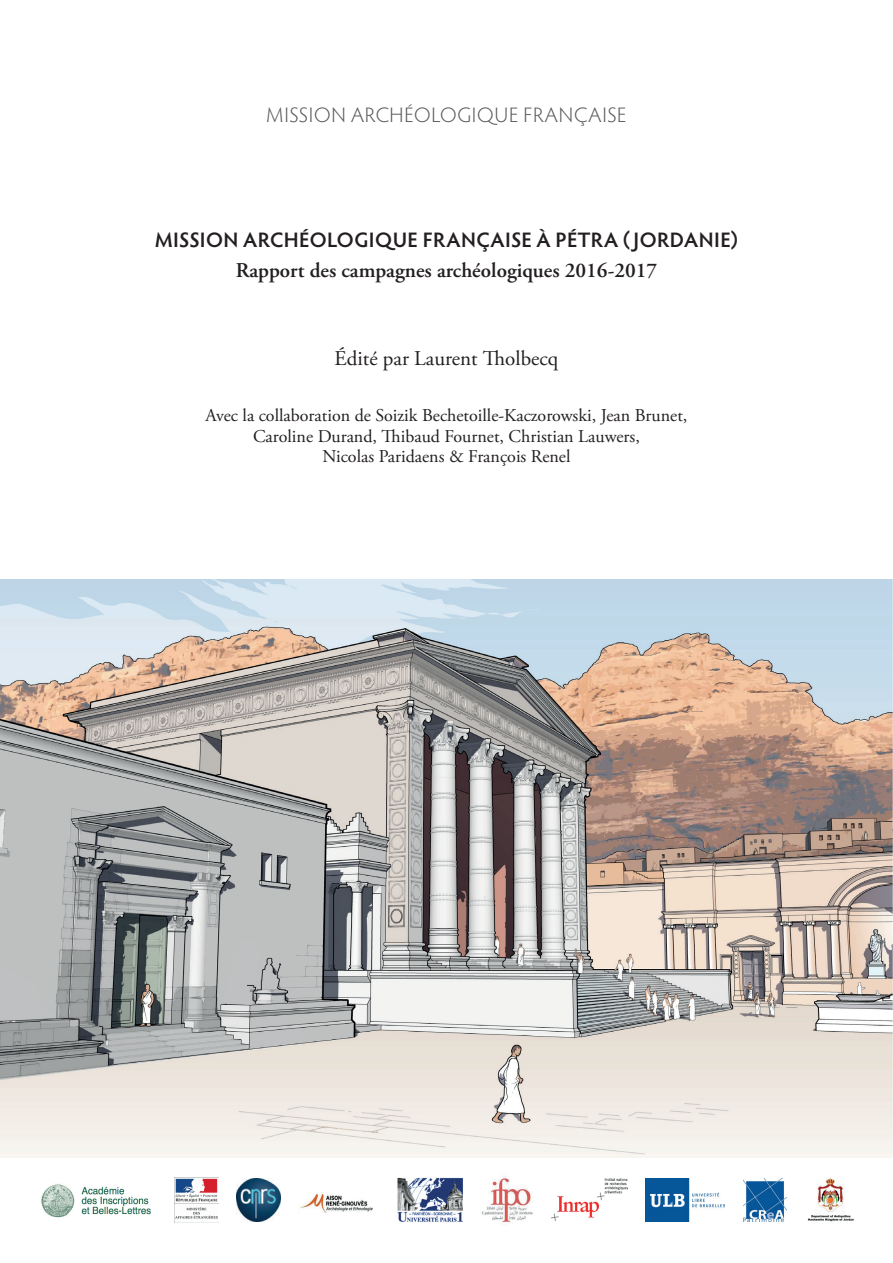
<style>
.page{position:relative;width:893px;height:1263px;background:#fff}
.page>*{position:absolute;margin:0;border:0;box-sizing:border-box;transform-origin:0 0}
.t1{font:600 21px "Hypatia Sans Pro";letter-spacing:.015em;color:#231f20}
.t2{font:600 21px "Adobe Garamond Pro";color:#231f20}
.t3{font:300 21px "Hypatia Sans Pro";letter-spacing:.035em;color:#57585a}
.t4{font:21px "Adobe Garamond Pro";color:#231f20}
.t5{font:18px/20.7px "Adobe Garamond Pro";letter-spacing:-.005em;color:#231f20;text-align:center}
</style>
<div class="page">
<img style="left:0;top:580px;width:893px;height:578px">
<img style="left:298px;top:1193px;width:75px;height:20px">
<img style="left:744px;top:1178px;width:42px;height:43px">
<img style="left:807px;top:1177px;width:47px;height:45px">
<img style="left:481px;top:1176px;width:52px;height:49px">
<img style="left:174px;top:1177px;width:44px;height:45px">
<img style="left:551px;top:1179px;width:76px;height:41px">
<img style="left:237px;top:1178px;width:43px;height:43px">
<img style="left:646px;top:1178px;width:79px;height:43px">
<img style="left:397px;top:1177px;width:66px;height:45px">
<img style="left:41px;top:1184px;width:110px;height:34px">
<p class="t3" style="left:267px;top:101px;width:361px">MISSION ARCHÉOLOGIQUE FRANÇAISE</p>
<p class="t1" style="left:155px;top:225px;width:584px">MISSION ARCHÉOLOGIQUE FRANÇAISE À PÉTRA ( JORDANIE)</p>
<p class="t2" style="left:236px;top:258px;width:423px">Rapport des campagnes archéologiques 2016-2017</p>
<p class="t4" style="left:335px;top:345px;width:225px">Édité par Laurent Tholbecq</p>
<p class="t5" style="left:206px;top:405px;width:483px">Avec la collaboration de Soizik Bechetoille-Kaczorowski, Jean Brunet,<br>Caroline Durand, Thibaud Fournet, Christian Lauwers,<br>Nicolas Paridaens &amp; François Renel</p>
</div>
